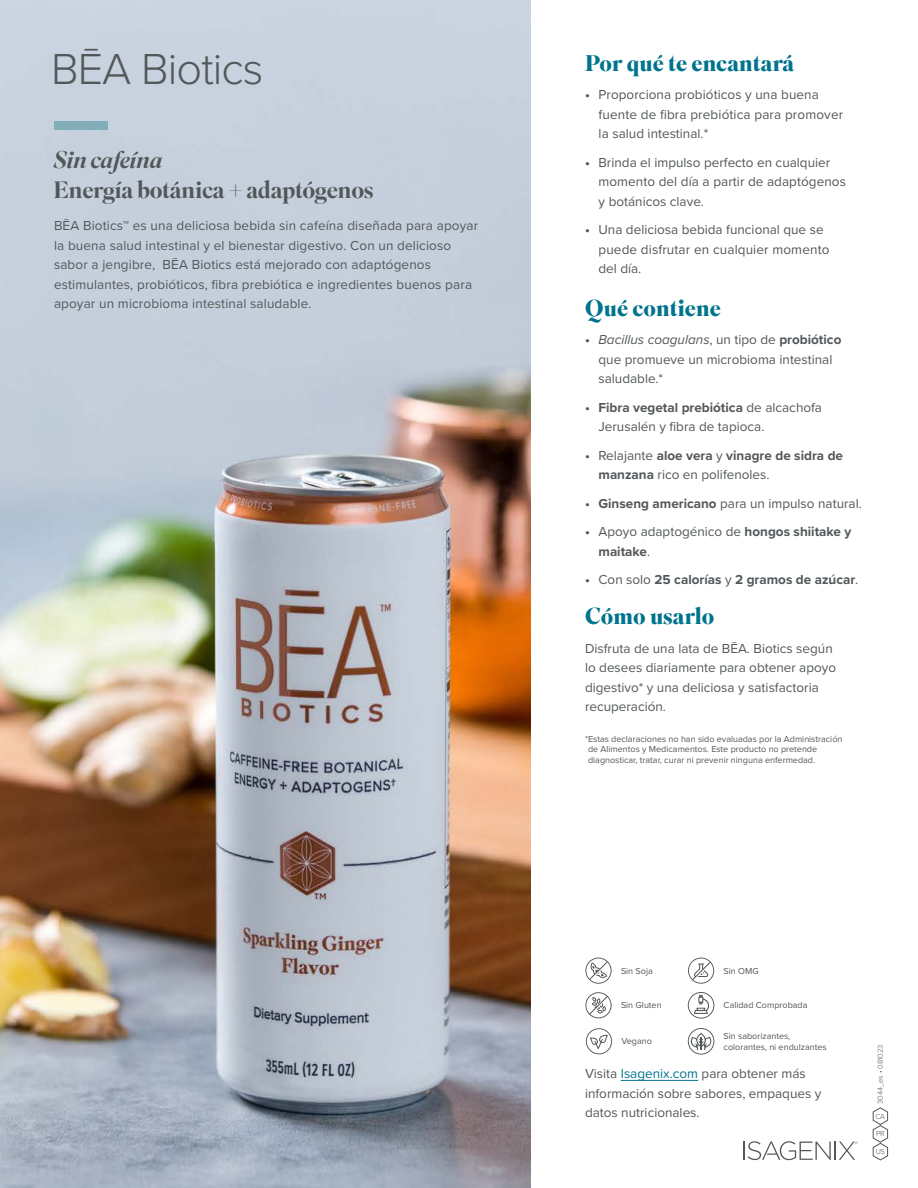
<style>
.page{position:relative;width:918px;height:1188px;background:#fff}
.page>*{position:absolute;margin:0;border:0;box-sizing:border-box;transform-origin:0 0}
.t1{font:300 45px "Proxima Nova";letter-spacing:-.02em;color:#52575a}
.t2{font:500 24px "Superior Title";letter-spacing:-.02em;color:#52575a}
.t3{font:italic 500 24px "Superior Title";letter-spacing:-.02em;color:#52575a}
.t4{font:700 22.5px "Superior Title";color:#00748d}
.t5{font:13.5px/19.5px "Proxima Nova";letter-spacing:.005em;color:#52575a}
.t6{font:700 13.5px/19.5px "Proxima Nova";color:#52575a}
.t7{font:9px/10.5px "Proxima Nova";color:#52575a}
.t8{font:300 7.5px "Proxima Nova";color:#52575a}
.s1{font-weight:700}
.s2{font-style:italic}
.s3{font-weight:400}
.s4{color:#00748d}
</style>
<div class="page">
<svg style="left:743px;top:1141px;width:115px;height:19px"></svg>
<img style="left:0;top:0;width:531px;height:1188px">
<div style="left:54px;top:121px;width:54px;height:9px;background:#82aeb9"></div>
<hr style="left:621px;top:1080px;width:77px;height:1px;background:#00748d">
<svg style="left:873px;top:1107px;width:15px;height:53px"></svg>
<svg style="left:585px;top:992px;width:27px;height:26px"></svg>
<svg style="left:585px;top:958px;width:27px;height:26px"></svg>
<svg style="left:586px;top:1028px;width:26px;height:26px"></svg>
<svg style="left:688px;top:958px;width:27px;height:26px"></svg>
<svg style="left:688px;top:992px;width:26px;height:27px"></svg>
<svg style="left:688px;top:1028px;width:26px;height:27px"></svg>
<h1 class="t1" style="left:51px;top:35px;width:214px">BĒA Biotics</h1>
<h2 class="t3" style="left:53px;top:146px;width:111px">Sin cafeína</h2>
<h2 class="t2" style="left:53px;top:175px;width:322px">Energía botánica + adaptógenos</h2>
<p class="t5" style="left:54px;top:215px;width:426px">BĒA Biotics™ es una deliciosa bebida sin cafeína diseñada para apoyar la buena salud intestinal y el bienestar digestivo. Con un delicioso sabor a jengibre, BĒA Biotics está mejorado con adaptógenos estimulantes, probióticos, fibra prebiótica e ingredientes buenos para apoyar un microbioma intestinal saludable.</p>
<h3 class="t4" style="left:585px;top:49px;width:211px">Por qué te encantará</h3>
<p class="t5" style="left:598px;top:85px;width:246px;text-indent:-14px"><span class="s1">•</span> Proporciona probióticos y una buena fuente de fibra prebiótica para promover la salud intestinal.*</p>
<p class="t5" style="left:598px;top:152px;width:249px;text-indent:-14px"><span class="s1">•</span> Brinda el impulso perfecto en cualquier momento del día a partir de adaptógenos y botánicos clave.</p>
<p class="t5" style="left:598px;top:220px;width:232px;text-indent:-14px"><span class="s1">•</span> Una deliciosa bebida funcional que se puede disfrutar en cualquier momento del día.</p>
<h3 class="t4" style="left:585px;top:294px;width:137px">Qué contiene</h3>
<p class="t5" style="left:598px;top:329px;width:244px;text-indent:-14px"><span class="s1">•</span> <span class="s2">Bacillus coagulans</span>, un tipo de <span class="s1">probiótico </span>que promueve un microbioma intestinal saludable.*</p>
<p class="t5" style="left:598px;top:397px;width:225px;text-indent:-14px"><span class="s1">• Fibra vegetal prebiótica</span> de alcachofa<br>Jerusalén y fibra de tapioca.</p>
<p class="t6" style="left:598px;top:445px;width:246px;text-indent:-14px">• <span class="s3">Relajante</span> aloe vera <span class="s3">y</span> vinagre de sidra de manzana <span class="s3">rico en polifenoles.</span></p>
<p class="t5" style="left:585px;top:493px;width:278px"><span class="s1">• Ginseng americano</span> para un impulso natural.</p>
<p class="t6" style="left:598px;top:522px;width:254px;text-indent:-14px">• <span class="s3">Apoyo adaptogénico de</span> hongos shiitake y maitake<span class="s3">.</span></p>
<p class="t6" style="left:585px;top:570px;width:275px">• <span class="s3">Con solo</span> 25 calorías <span class="s3">y</span> 2 gramos de azúcar<span class="s3">.</span></p>
<h3 class="t4" style="left:585px;top:602px;width:131px">Cómo usarlo</h3>
<p class="t5" style="left:585px;top:638px;width:253px">Disfruta de una lata de BĒA. Biotics según lo desees diariamente para obtener apoyo digestivo* y una deliciosa y satisfactoria recuperación.</p>
<p class="t7" style="left:588px;top:733px;width:256px;text-indent:-3px">*Estas declaraciones no han sido evaluadas por la Administración de Alimentos y Medicamentos. Este producto no pretende diagnosticar, tratar, curar ni prevenir ninguna enfermedad.</p>
<p class="t7" style="left:621px;top:965px;width:33px">Sin Soja</p>
<p class="t7" style="left:724px;top:965px;width:37px">Sin OMG</p>
<p class="t7" style="left:621px;top:1000px;width:42px">Sin Gluten</p>
<p class="t7" style="left:724px;top:1000px;width:85px">Calidad Comprobada</p>
<p class="t7" style="left:621px;top:1036px;width:32px">Vegano</p>
<p class="t7" style="left:724px;top:1030px;width:105px">Sin saborizantes, colorantes, ni endulzantes</p>
<p class="t5" style="left:585px;top:1063px;width:238px">Visita <span class="s4">Isagenix.com</span> para obtener más información sobre sabores, empaques y datos nutricionales.</p>
<p class="t8" style="left:875px;top:1104px;width:61px;rotate:-90deg">3044_es • 081023</p>
<p class="t8" style="left:876px;top:1111px;width:11px">CA</p>
<p class="t8" style="left:876px;top:1128px;width:10px">PR</p>
<p class="t8" style="left:876px;top:1146px;width:11px">US</p>
</div>
